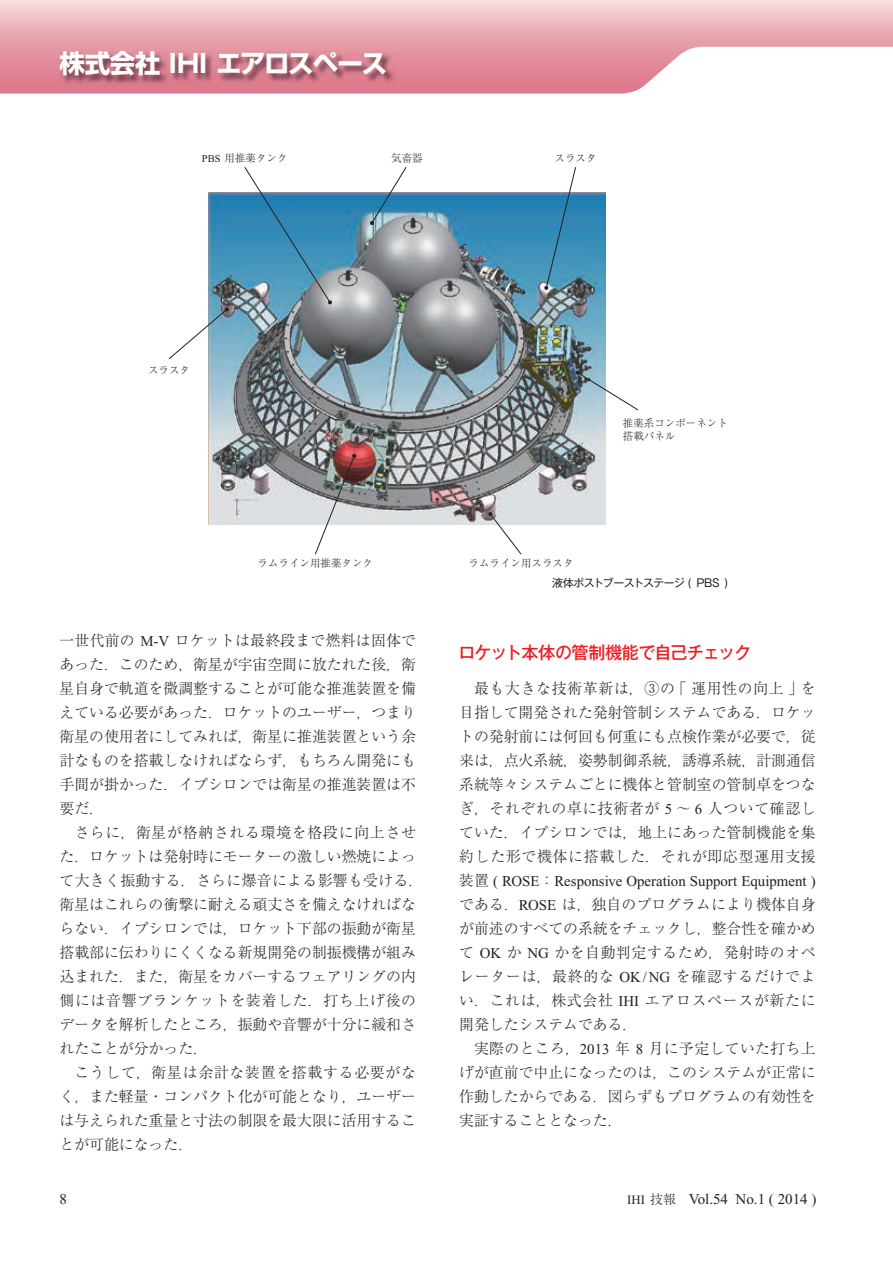
<style>
.page{position:relative;width:893px;height:1263px;background:#fff}
.page>*{position:absolute;margin:0;border:0;box-sizing:border-box;transform-origin:0 0}
.t1{font:700 25.5px "Shin Go Pro";letter-spacing:-.03em;color:#fff}
.t2{font:500 17.25px "Gothic MB101 Pro";letter-spacing:-.045em;color:#ee1d23}
.t3{font:300 15px/24px "Ryumin Pro";color:#231f20;text-align:justify}
.t4{font:15px "Times New Roman";color:#231f20}
.t5{font:10.95px "Gothic MB101 Pro";letter-spacing:-.055em;color:#231f20}
.t6{font:300 10.5px/13.5px "Ryumin Pro";color:#231f20}
.s1{font-family:"Times New Roman";font-weight:400}
.s2{font-family:"Ryumin Pro";font-weight:300}
.s3{font-size:12.75px}
.s4{font-family:"Ryumin Pro";font-weight:300;font-size:12.75px}
</style>
<div class="page">
<svg style="left:0;top:0;width:893px;height:94px;background:#ecb7bf"></svg>
<img style="left:208px;top:193px;width:398px;height:332px">
<svg style="left:370px;top:167px;width:37px;height:58px"></svg>
<svg style="left:544px;top:167px;width:32px;height:123px"></svg>
<svg style="left:575px;top:370px;width:63px;height:40px"></svg>
<svg style="left:488px;top:512px;width:34px;height:43px"></svg>
<svg style="left:315px;top:454px;width:41px;height:101px"></svg>
<svg style="left:168px;top:307px;width:61px;height:52px"></svg>
<svg style="left:244px;top:167px;width:88px;height:138px"></svg>
<img style="left:59px;top:51px;width:336px;height:34px">
<h1 class="t1" style="left:59px;top:44px;width:329px">株式会社 IHI エアロスペース</h1>
<p class="t6" style="left:202px;top:151px;width:87px"><span class="s1">PBS</span> 用推薬タンク</p>
<p class="t6" style="left:391px;top:151px;width:33px">気畜器</p>
<p class="t6" style="left:555px;top:151px;width:43px">スラスタ</p>
<p class="t6" style="left:148px;top:363px;width:43px">スラスタ</p>
<p class="t6" style="left:258px;top:555px;width:117px">ラムライン用推薬タンク</p>
<p class="t6" style="left:468px;top:555px;width:106px">ラムライン用スラスタ</p>
<p class="t6" style="left:623px;top:415px;width:106px">推薬系コンポーネント搭載パネル</p>
<p class="t5" style="left:552px;top:574px;width:178px">液体ポストブーストステージ ( PBS )</p>
<p class="t3" style="left:60px;top:627px;width:358px">一世代前の <span class="s1">M-V</span> ロケットは最終段まで燃料は固体であった．このため，衛星が宇宙空間に放たれた後，衛星自身で軌道を微調整することが可能な推進装置を備えている必要があった．ロケットのユーザー，つまり衛星の使用者にしてみれば，衛星に推進装置という余計なものを搭載しなければならず，もちろん開発にも手間が掛かった．イプシロンでは衛星の推進装置は不要だ．</p>
<p class="t3" style="left:60px;top:819px;width:365px;text-align:left;text-indent:15px">さらに，衛星が格納される環境を格段に向上させた．ロケットは発射時にモーターの激しい燃焼によって大きく振動する．さらに爆音による影響も受ける．衛星はこれらの衝撃に耐える頑丈さを備えなければならない．イプシロンでは，ロケット下部の振動が衛星搭載部に伝わりにくくなる新規開発の制振機構が組み込まれた．また，衛星をカバーするフェアリングの内側には音響ブランケットを装着した．打ち上げ後のデータを解析したところ，振動や音響が十分に緩和されたことが分かった．</p>
<p class="t3" style="left:60px;top:1059px;width:358px;text-indent:15px">こうして，衛星は余計な装置を搭載する必要がなく，また軽量・コンパクト化が可能となり，ユーザーは与えられた重量と寸法の制限を最大限に活用することが可能になった．</p>
<p class="t2" style="left:458px;top:638px;width:294px">ロケット本体の管制機能で自己チェック</p>
<p class="t3" style="left:459px;top:675px;width:358px;text-indent:15px">最も大きな技術革新は，③の「運用性の向上」を目指して開発された発射管制システムである．ロケットの発射前には何回も何重にも点検作業が必要で，従来は，点火系統，姿勢制御系統，誘導系統，計測通信系統等々システムごとに機体と管制室の管制卓をつなぎ，それぞれの卓に技術者が <span class="s1">5</span> ～ <span class="s1">6</span> 人ついて確認していた．イプシロンでは，地上にあった管制機能を集約した形で機体に搭載した．それが即応型運用支援</p>
<p class="t4" style="left:459px;top:873px;width:358px"><span class="s2">装置</span> ( ROSE<span class="s2">：</span>Responsive Operation Support Equipment )</p>
<p class="t3" style="left:459px;top:891px;width:358px">である．<span class="s1">ROSE</span> は，独自のプログラムにより機体自身が前述のすべての系統をチェックし，整合性を確かめて <span class="s1">OK</span> か <span class="s1">NG</span> かを自動判定するため，発射時のオペレーターは，最終的な <span class="s1">OK / NG</span> を確認するだけでよい．これは，株式会社 <span class="s1">IHI</span> エアロスペースが新たに開発したシステムである．</p>
<p class="t3" style="left:459px;top:1035px;width:358px;text-indent:15px">実際のところ，<span class="s1">2013</span> 年 <span class="s1">8</span> 月に予定していた打ち上げが直前で中止になったのは，このシステムが正常に作動したからである．図らずもプログラムの有効性を実証することとなった．</p>
<p class="t4" style="left:60px;top:1191px;width:9px">8</p>
<p class="t4" style="left:627px;top:1191px;width:191px"><span class="s3">IHI</span> <span class="s4">技報　</span>Vol.54 No.1 ( 2014 )</p>
</div>
